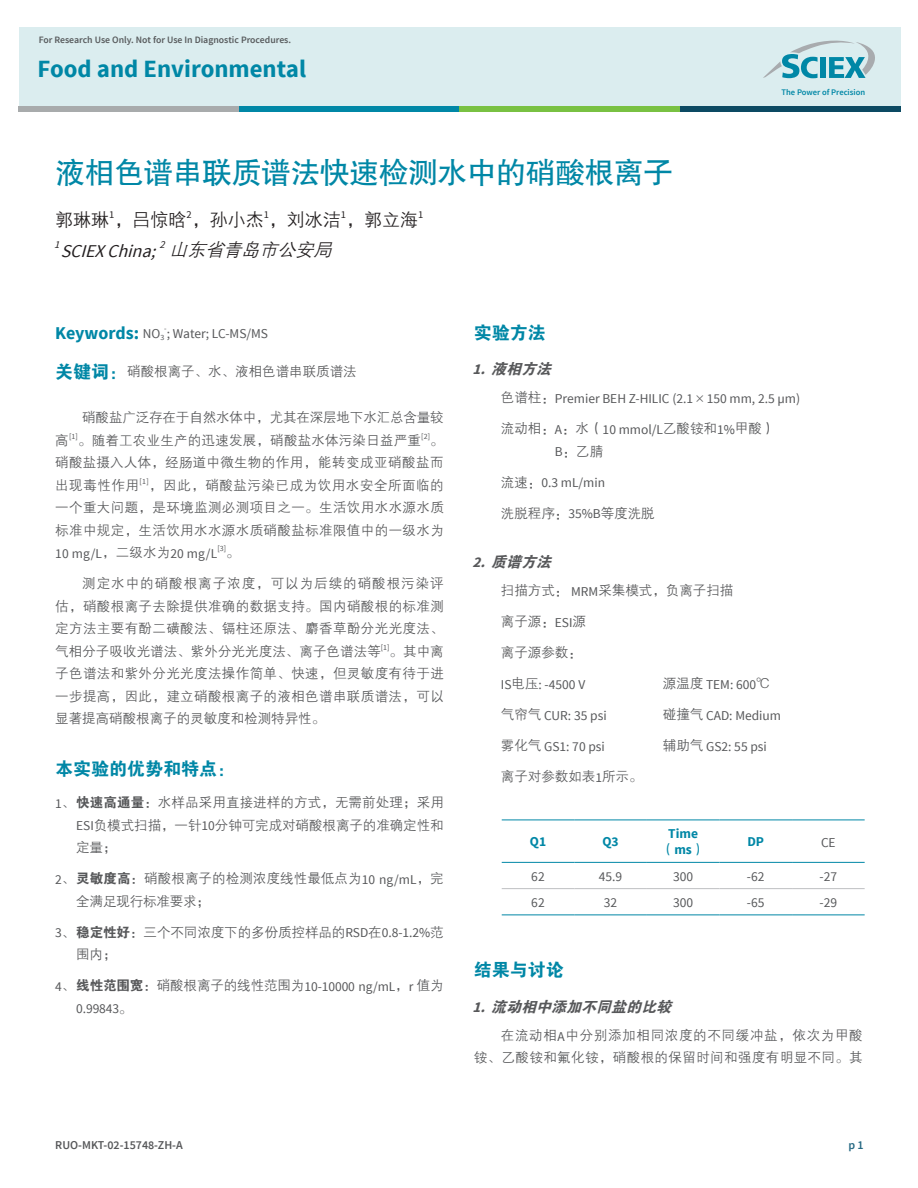
<style>
.page{position:relative;width:918px;height:1188px;background:#fff}
.page>*{position:absolute;margin:0;border:0;box-sizing:border-box;transform-origin:0 0}
.t1{font:30px "FZHTK GBK1 0";letter-spacing:-.02em;color:#0087a6}
.t2{font:700 24.75px "Source Sans Pro";color:#0087a6}
.t3{font:18px "FZZDXK GBK1 0";color:#231f20}
.t4{font:italic 18px "Source Sans Pro";color:#231f20}
.t5{font:18px "FZDHTK GBK1 0";color:#0087a6}
.t6{font:700 18px "Source Sans Pro";letter-spacing:-.005em;color:#0087a6}
.t7{font:italic 15px "FZDHTK GBK1 0";color:#57585a}
.t8{font:13.5px/22.5px "FZZDXK GBK1 0";letter-spacing:.005em;color:#57585a;text-align:justify}
.t9{font:13.5px/22.5px "Source Sans Pro";color:#57585a}
.t10{font:13.5px/22.5px "FZZDXK GBK1 0";letter-spacing:.04em;color:#57585a;text-align:right}
.t11{font:700 13.5px "Source Sans Pro";color:#0087a6}
.t12{font:13.5px "FZDHTK GBK1 0";color:#0087a6}
.t13{font:600 12px "Source Sans Pro";color:#57585a}
.t14{font:600 12px "Source Sans Pro";color:#266983}
.t15{font:italic 10.5px "Source Sans Pro";color:#231f20}
.t16{font:600 9.75px "Source Sans Pro";color:#575a5c}
.t17{font:600 8.55px "Source Sans Pro";color:#0087a6}
.t18{font:7.8px "Source Sans Pro";color:#57585a}
.s1{font-family:"FZZDXK GBK1 0"}
.s2{font-weight:400;font-size:13.5px;color:#57585a}
.s3{font-weight:400;font-size:7.8px;color:#57585a}
.s4{font-family:"FZDHTK GBK1 0";font-size:18px;color:#0087a6}
.s5{font-family:"FZZDXK GBK1 0";font-size:13.5px}
.s6{font-family:"Source Sans Pro"}
.s7{font-family:"FZDHTK GBK1 0"}
.s8{font-family:"Source Sans Pro";font-weight:700}
</style>
<div class="page">
<div style="left:19px;top:27px;width:881px;height:84px;background:#dbedef"></div>
<div style="left:19px;top:106px;width:220px;height:5px;background:#a8abac"></div>
<div style="left:239px;top:106px;width:220px;height:5px;background:#0087a6"></div>
<div style="left:459px;top:106px;width:221px;height:5px;background:#79c142"></div>
<div style="left:680px;top:106px;width:220px;height:5px;background:#0c4a63"></div>
<svg style="left:763px;top:41px;width:112px;height:37px"></svg>
<hr style="left:502px;top:888px;width:72px;height:1px;background:#bebfc2">
<hr style="left:574px;top:888px;width:73px;height:1px;background:#bebfc2">
<hr style="left:647px;top:888px;width:72px;height:1px;background:#bebfc2">
<hr style="left:719px;top:888px;width:73px;height:1px;background:#bebfc2">
<hr style="left:792px;top:888px;width:73px;height:1px;background:#bebfc2">
<hr style="left:502px;top:915px;width:72px;height:1px;background:#0087a6">
<hr style="left:574px;top:915px;width:73px;height:1px;background:#0087a6">
<hr style="left:647px;top:915px;width:72px;height:1px;background:#0087a6">
<hr style="left:719px;top:915px;width:73px;height:1px;background:#0087a6">
<hr style="left:792px;top:915px;width:73px;height:1px;background:#0087a6">
<hr style="left:502px;top:820px;width:72px;height:1px;background:#0087a6">
<hr style="left:574px;top:820px;width:73px;height:1px;background:#0087a6">
<hr style="left:647px;top:820px;width:72px;height:1px;background:#0087a6">
<hr style="left:719px;top:820px;width:73px;height:1px;background:#0087a6">
<hr style="left:792px;top:820px;width:73px;height:1px;background:#0087a6">
<hr style="left:502px;top:862px;width:72px;height:1px;background:#0087a6">
<hr style="left:574px;top:862px;width:73px;height:1px;background:#0087a6">
<hr style="left:647px;top:862px;width:72px;height:1px;background:#0087a6">
<hr style="left:719px;top:862px;width:73px;height:1px;background:#0087a6">
<hr style="left:792px;top:862px;width:73px;height:1px;background:#0087a6">
<p class="t16" style="left:39px;top:33px;width:254px">For Research Use Only. Not for Use In Diagnostic Procedures.</p>
<h2 class="t2" style="left:38px;top:53px;width:270px">Food and Environmental</h2>
<h1 class="t1" style="left:55px;top:156px;width:619px">液相色谱串联质谱法快速检测水中的硝酸根离子</h1>
<h3 class="t3" style="left:55px;top:210px;width:370px">郭琳琳<sup>1</sup>，吕惊晗<sup>2</sup>，孙小杰<sup>1</sup>，刘冰洁<sup>1</sup>，郭立海<sup>1</sup></h3>
<p class="t15" style="left:54px;top:238px;width:10px">1</p>
<h3 class="t4" style="left:61px;top:240px;width:278px">SCIEX China;<sup>2</sup> <span class="s1">山东省青岛市公安局</span></h3>
<p class="t17" style="left:782px;top:86px;width:85px">The Power of Precision</p>
<h3 class="t6" style="left:55px;top:321px;width:111px">Keywords: <span class="s2">NO</span><span class="s3">3</span></h3>
<p class="t18" style="left:164px;top:323px;width:4px">-</p>
<p class="t9" style="left:167px;top:322px;width:103px">; Water; LC-MS/MS</p>
<p class="t8" style="left:55px;top:361px;width:303px"><span class="s4">关键词：</span>硝酸根离子、水、液相色谱串联质谱法</p>
<p class="t8" style="left:55px;top:406px;width:390px;text-indent:27px">硝酸盐广泛存在于自然水体中，尤其在深层地下水汇总含量较高<sup>[1]</sup>。随着工农业生产的迅速发展，硝酸盐水体污染日益严重<sup>[2]</sup>。硝酸盐摄入人体，经肠道中微生物的作用，能转变成亚硝酸盐而出现毒性作用<sup>[1]</sup>，因此，硝酸盐污染已成为饮用水安全所面临的一个重大问题，是环境监测必测项目之一。生活饮用水水源水质标准中规定，生活饮用水水源水质硝酸盐标准限值中的一级水为</p>
<p class="t9" style="left:55px;top:542px;width:163px">10 mg/L<span class="s1">，二级水为</span>20 mg/L</p>
<p class="t18" style="left:217px;top:544px;width:24px">[3]<span class="s5">。</span></p>
<p class="t8" style="left:55px;top:572px;width:390px;text-indent:27px">测定水中的硝酸根离子浓度，可以为后续的硝酸根污染评估，硝酸根离子去除提供准确的数据支持。国内硝酸根的标准测定方法主要有酚二磺酸法、镉柱还原法、麝香草酚分光光度法、气相分子吸收光谱法、紫外分光光度法、离子色谱法等<sup>[1]</sup>。其中离子色谱法和紫外分光光度法操作简单、快速，但灵敏度有待于进一步提高，因此，建立硝酸根离子的液相色谱串联质谱法，可以显著提高硝酸根离子的灵敏度和检测特异性。</p>
<h3 class="t5" style="left:55px;top:759px;width:182px">本实验的优势和特点：</h3>
<p class="t8" style="left:76px;top:791px;width:369px;text-indent:-21px"><span class="s6">1</span>、<span class="s7">快速高通量：</span>水样品采用直接进样的方式，无需前处理；采用<span class="s6">ESI</span>负模式扫描，一针<span class="s6">10</span>分钟可完成对硝酸根离子的准确定性和定量；</p>
<p class="t8" style="left:76px;top:867px;width:369px;text-indent:-21px"><span class="s6">2</span>、<span class="s7">灵敏度高：</span>硝酸根离子的检测浓度线性最低点为<span class="s6">10 ng/mL</span>，完全满足现行标准要求；</p>
<p class="t8" style="left:76px;top:921px;width:369px;text-indent:-21px"><span class="s6">3</span>、<span class="s7">稳定性好：</span>三个不同浓度下的多份质控样品的<span class="s6">RSD</span>在<span class="s6">0.8-1.2%</span>范围内；</p>
<p class="t9" style="left:76px;top:975px;width:369px;text-indent:-21px">4<span class="s1">、</span><span class="s7">线性范围宽：</span><span class="s1">硝酸根离子的线性范围为</span>10-10000 ng/mL<span class="s1">，</span>r <span class="s1">值为<br></span>0.99843<span class="s1">。</span></p>
<h3 class="t5" style="left:474px;top:323px;width:73px">实验方法</h3>
<p class="t7" style="left:472px;top:361px;width:85px"><span class="s8">1.</span>液相方法</p>
<p class="t9" style="left:501px;top:387px;width:301px"><span class="s1">色谱柱：</span>Premier BEH Z-HILIC (2.1<span class="s1">×</span>150 mm, 2.5 µm)</p>
<p class="t8" style="left:555px;top:417px;width:222px;text-indent:-54px">流动相：<span class="s6">A</span>：水（<span class="s6">10 mmol/L</span>乙酸铵和<span class="s6">1%</span>甲酸）<br><span class="s6">B</span>：乙腈</p>
<p class="t9" style="left:501px;top:472px;width:106px"><span class="s1">流速：</span>0.3 mL/min</p>
<p class="t8" style="left:501px;top:502px;width:155px">洗脱程序：<span class="s6">35%B</span>等度洗脱</p>
<p class="t7" style="left:472px;top:554px;width:85px"><span class="s8">2.</span>质谱方法</p>
<p class="t8" style="left:501px;top:580px;width:234px">扫描方式： <span class="s6">MRM</span>采集模式，负离子扫描</p>
<p class="t8" style="left:501px;top:611px;width:87px">离子源：<span class="s6">ESI</span>源</p>
<p class="t8" style="left:501px;top:642px;width:82px">离子源参数：</p>
<p class="t9" style="left:501px;top:673px;width:86px">IS<span class="s1">电压</span>: -4500 V</p>
<p class="t9" style="left:663px;top:673px;width:108px"><span class="s1">源温度</span> TEM: 600<span class="s1">℃</span></p>
<p class="t9" style="left:501px;top:704px;width:107px"><span class="s1">气帘气</span> CUR: 35 psi</p>
<p class="t9" style="left:663px;top:704px;width:120px"><span class="s1">碰撞气</span> CAD: Medium</p>
<p class="t9" style="left:501px;top:735px;width:106px"><span class="s1">雾化气</span> GS1: 70 psi</p>
<p class="t9" style="left:663px;top:735px;width:106px"><span class="s1">辅助气</span> GS2: 55 psi</p>
<p class="t8" style="left:501px;top:766px;width:143px">离子对参数如表<span class="s6">1</span>所示。</p>
<p class="t11" style="left:530px;top:833px;width:18px">Q1</p>
<p class="t11" style="left:602px;top:833px;width:18px">Q3</p>
<p class="t11" style="left:668px;top:825px;width:31px">Time</p>
<p class="t12" style="left:661px;top:842px;width:46px">（<span class="s8">ms</span>）</p>
<p class="t11" style="left:747px;top:833px;width:18px">DP</p>
<p class="t9" style="left:821px;top:831px;width:16px">CE</p>
<p class="t9" style="left:531px;top:865px;width:15px">62</p>
<p class="t9" style="left:599px;top:865px;width:25px">45.9</p>
<p class="t9" style="left:673px;top:865px;width:22px">300</p>
<p class="t9" style="left:747px;top:865px;width:19px">-62</p>
<p class="t9" style="left:820px;top:865px;width:19px">-27</p>
<p class="t9" style="left:531px;top:892px;width:15px">62</p>
<p class="t9" style="left:604px;top:892px;width:15px">32</p>
<p class="t9" style="left:673px;top:892px;width:22px">300</p>
<p class="t9" style="left:747px;top:892px;width:19px">-65</p>
<p class="t9" style="left:820px;top:892px;width:19px">-29</p>
<h3 class="t5" style="left:474px;top:960px;width:91px">结果与讨论</h3>
<p class="t7" style="left:472px;top:998px;width:205px"><span class="s8">1.</span>流动相中添加不同盐的比较</p>
<p class="t10" style="left:474px;top:1024px;width:390px">在流动相<span class="s6">A</span>中分别添加相同浓度的不同缓冲盐，依次为甲酸<br>铵、乙酸铵和氟化铵，硝酸根的保留时间和强度有明显不同。其</p>
<p class="t13" style="left:55px;top:1137px;width:129px">RUO-MKT-02-15748-ZH-A</p>
<p class="t14" style="left:848px;top:1137px;width:17px">p 1</p>
</div>
